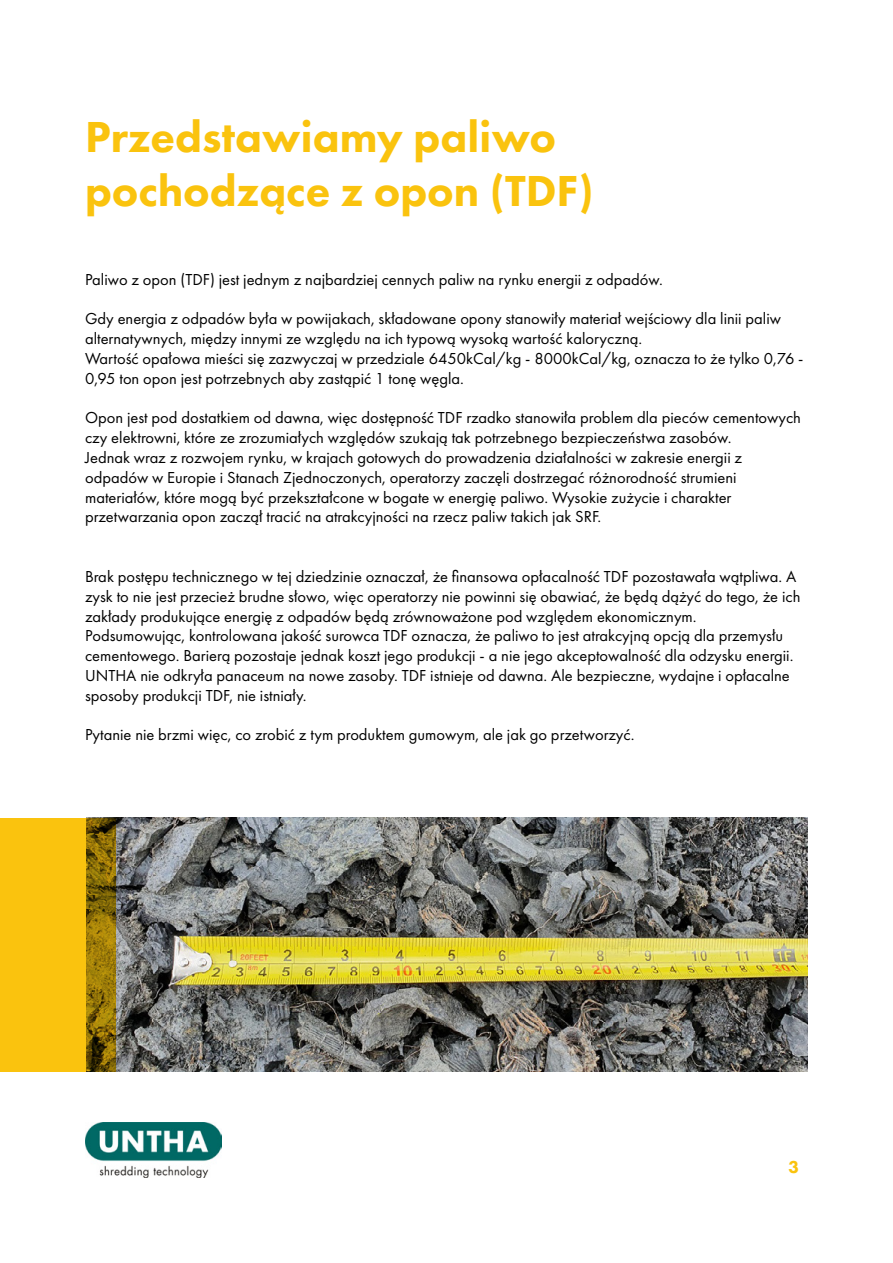
<style>
.page{position:relative;width:893px;height:1263px;background:#fff}
.page>*{position:absolute;margin:0;border:0;box-sizing:border-box;transform-origin:0 0}
.t1{font:800 45px/54px "Futura PT";color:#fac30e}
.t2{font:800 18px "Futura PT";color:#fac30e}
.t3{font:16.5px/19.8px "Futura PT";color:#000}
</style>
<div class="page">
<img style="left:85px;top:1122px;width:137px;height:56px">
<img style="left:116px;top:818px;width:692px;height:253px">
<svg style="left:0;top:818px;width:116px;height:253px;background:#dbab0c"></svg>
<h1 class="t1" style="left:85px;top:109px;width:510px">Przedstawiamy paliwo pochodzące z opon (TDF)</h1>
<p class="t3" style="left:85px;top:269px;width:579px">Paliwo z opon (TDF) jest jednym z najbardziej cennych paliw na rynku energii z odpadów.</p>
<p class="t3" style="left:85px;top:309px;width:720px">Gdy energia z odpadów była w powijakach, składowane opony stanowiły materiał wejściowy dla linii paliw alternatywnych, między innymi ze względu na ich typową wysoką wartość kaloryczną.<br>Wartość opałowa mieści się zazwyczaj w przedziale 6450kCal/kg - 8000kCal/kg, oznacza to że tylko 0,76 - 0,95 ton opon jest potrzebnych aby zastąpić 1 tonę węgla.</p>
<p class="t3" style="left:85px;top:408px;width:717px">Opon jest pod dostatkiem od dawna, więc dostępność TDF rzadko stanowiła problem dla pieców cementowych czy elektrowni, które ze zrozumiałych względów szukają tak potrzebnego bezpieczeństwa zasobów.<br>Jednak wraz z rozwojem rynku, w krajach gotowych do prowadzenia działalności w zakresie energii z odpadów w Europie i Stanach Zjednoczonych, operatorzy zaczęli dostrzegać różnorodność strumieni materiałów, które mogą być przekształcone w bogate w energię paliwo. Wysokie zużycie i charakter przetwarzania opon zaczął tracić na atrakcyjności na rzecz paliw takich jak SRF.</p>
<p class="t3" style="left:85px;top:566px;width:717px">Brak postępu technicznego w tej dziedzinie oznaczał, że finansowa opłacalność TDF pozostawała wątpliwa. A zysk to nie jest przecież brudne słowo, więc operatorzy nie powinni się obawiać, że będą dążyć do tego, że ich zakłady produkujące energię z odpadów będą zrównoważone pod względem ekonomicznym.<br>Podsumowując, kontrolowana jakość surowca TDF oznacza, że paliwo to jest atrakcyjną opcją dla przemysłu cementowego. Barierą pozostaje jednak koszt jego produkcji - a nie jego akceptowalność dla odzysku energii.<br>UNTHA nie odkryła panaceum na nowe zasoby. TDF istnieje od dawna. Ale bezpieczne, wydajne i opłacalne sposoby produkcji TDF, nie istniały.</p>
<p class="t3" style="left:85px;top:725px;width:551px">Pytanie nie brzmi więc, co zrobić z tym produktem gumowym, ale jak go przetworzyć.</p>
<p class="t2" style="left:788px;top:1156px;width:12px">3</p>
</div>
